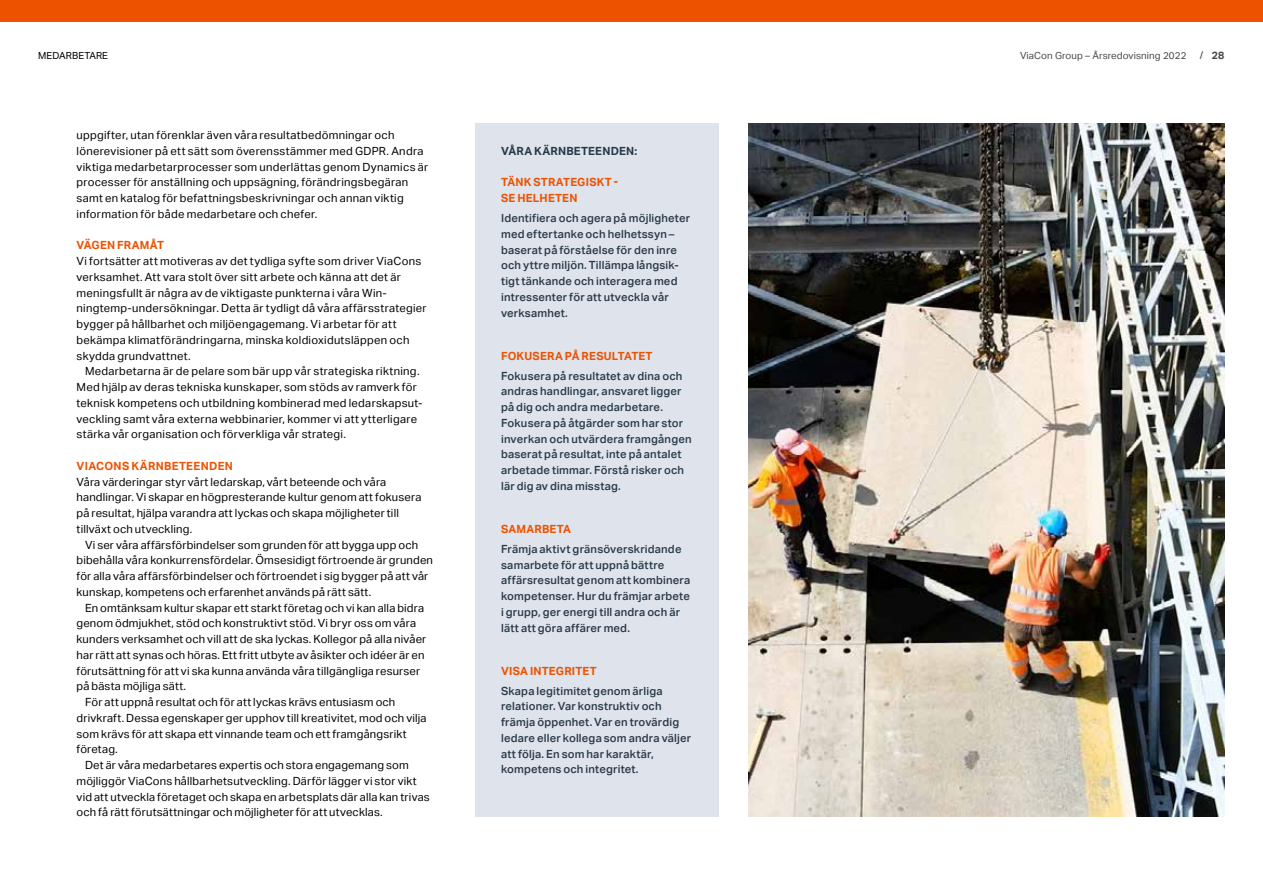
<style>
.page{position:relative;width:1263px;height:893px;background:#fff}
.page>*{position:absolute;margin:0;border:0;box-sizing:border-box;transform-origin:0 0}
.t1{font:11.25px/15.8px "Aktiv Grotesk";letter-spacing:.02em;color:#000}
.t2{font:500 11.25px/15.8px "Aktiv Grotesk";letter-spacing:.015em;color:#273846}
.t3{font:700 11.25px/15.8px "Aktiv Grotesk";letter-spacing:.025em;color:#ec5200}
.t4{font:700 11.25px "Aktiv Grotesk";letter-spacing:.02em;color:#273846}
.t5{font:700 10.5px "Aktiv Grotesk";color:#474847}
.t6{font:9.75px "Aktiv Grotesk";letter-spacing:.01em;color:#474847}
.t7{font:9.75px "Aktiv Grotesk";letter-spacing:.01em;color:#000}
.s1{font-weight:400}
</style>
<div class="page">
<img style="left:748px;top:123px;width:477px;height:693px">
<div style="left:476px;top:123px;width:243px;height:693px;background:#dee3ec"></div>
<div style="left:0;top:0;width:1263px;height:21px;background:#ec5200"></div>
<p class="t7" style="left:38px;top:49px;width:71px">MEDARBETARE</p>
<p class="t6" style="left:1020px;top:49px;width:168px">ViaCon Group – Årsredovisning 2022</p>
<p class="t5" style="left:1200px;top:49px;width:26px"><span class="s1">/</span> 28</p>
<p class="t1" style="left:77px;top:127px;width:353px">uppgifter, utan förenklar även våra resultatbedömningar och lönerevisioner på ett sätt som överensstämmer med GDPR. Andra viktiga medarbetarprocesser som underlättas genom Dynamics är processer för anställning och uppsägning, förändringsbegäran samt en katalog för befattningsbeskrivningar och annan viktig information för både medarbetare och chefer.</p>
<p class="t3" style="left:77px;top:238px;width:89px">VÄGEN FRAMÅT</p>
<p class="t1" style="left:77px;top:253px;width:352px">Vi fortsätter att motiveras av det tydliga syfte som driver ViaCons verksamhet. Att vara stolt över sitt arbete och känna att det är meningsfullt är några av de viktigaste punkterna i våra Win&shy;ningtemp-undersökningar. Detta är tydligt då våra affärsstrategier bygger på hållbarhet och miljöengagemang. Vi arbetar för att bekämpa klimatförändringarna, minska koldioxidutsläppen och skydda grundvattnet.</p>
<p class="t1" style="left:77px;top:364px;width:348px;text-indent:9px">Medarbetarna är de pelare som bär upp vår strategiska riktning.<br>Med hjälp av deras tekniska kunskaper, som stöds av ramverk för teknisk kompetens och utbildning kombinerad med ledarskapsut&shy;veckling samt våra externa webbinarier, kommer vi att ytterligare stärka vår organisation och förverkliga vår strategi.</p>
<p class="t3" style="left:77px;top:458px;width:158px">VIACONS KÄRNBETEENDEN</p>
<p class="t1" style="left:77px;top:474px;width:346px">Våra värderingar styr vårt ledarskap, vårt beteende och våra handlingar. Vi skapar en högpresterande kultur genom att fokusera på resultat, hjälpa varandra att lyckas och skapa möjligheter till tillväxt och utveckling.</p>
<p class="t1" style="left:77px;top:537px;width:358px;text-indent:9px">Vi ser våra affärsförbindelser som grunden för att bygga upp och bibehålla våra konkurrensfördelar. Ömsesidigt förtroende är grunden för alla våra affärsförbindelser och förtroendet i sig bygger på att vår kunskap, kompetens och erfarenhet används på rätt sätt.</p>
<p class="t1" style="left:85px;top:600px;width:341px">En omtänksam kultur skapar ett starkt företag och vi kan alla bidra</p>
<p class="t1" style="left:77px;top:616px;width:341px">genom ödmjukhet, stöd och konstruktivt stöd. Vi bryr oss om våra</p>
<p class="t1" style="left:77px;top:631px;width:351px">kunders verksamhet och vill att de ska lyckas. Kollegor på alla nivåer</p>
<p class="t1" style="left:77px;top:647px;width:349px">har rätt att synas och höras. Ett fritt utbyte av åsikter och idéer är en</p>
<p class="t1" style="left:77px;top:663px;width:345px">förutsättning för att vi ska kunna använda våra tillgängliga resurser</p>
<p class="t1" style="left:77px;top:679px;width:111px">på bästa möjliga sätt.</p>
<p class="t1" style="left:85px;top:694px;width:312px">För att uppnå resultat och för att lyckas krävs entusiasm och</p>
<p class="t1" style="left:77px;top:710px;width:352px">drivkraft. Dessa egenskaper ger upphov till kreativitet, mod och vilja</p>
<p class="t1" style="left:77px;top:726px;width:332px">som krävs för att skapa ett vinnande team och ett framgångsrikt</p>
<p class="t1" style="left:77px;top:742px;width:43px">företag.</p>
<p class="t1" style="left:85px;top:757px;width:325px">Det är våra medarbetares expertis och stora engagemang som</p>
<p class="t1" style="left:77px;top:773px;width:342px">möjliggör ViaCons hållbarhetsutveckling. Därför lägger vi stor vikt</p>
<p class="t1" style="left:77px;top:789px;width:355px">vid att utveckla företaget och skapa en arbetsplats där alla kan trivas</p>
<p class="t1" style="left:77px;top:805px;width:308px">och få rätt förutsättningar och möjligheter för att utvecklas.</p>
<p class="t4" style="left:501px;top:144px;width:138px">VÅRA KÄRNBETEENDEN:</p>
<p class="t3" style="left:501px;top:175px;width:119px">TÄNK STRATEGISKT -<br>SE HELHETEN</p>
<p class="t2" style="left:501px;top:210px;width:191px">Identifiera och agera på möjligheter med eftertanke och helhetssyn – baserat på förståelse för den inre och yttre miljön. Tillämpa långsik&shy;tigt tänkande och interagera med intressenter för att utveckla vår verksamhet.</p>
<p class="t3" style="left:501px;top:348px;width:153px">FOKUSERA PÅ RESULTATET</p>
<p class="t2" style="left:501px;top:368px;width:192px">Fokusera på resultatet av dina och andras handlingar, ansvaret ligger på dig och andra medarbetare.<br>Fokusera på åtgärder som har stor inverkan och utvärdera framgången baserat på resultat, inte på antalet arbetade timmar. Förstå risker och lär dig av dina misstag.</p>
<p class="t3" style="left:501px;top:521px;width:71px">SAMARBETA</p>
<p class="t2" style="left:501px;top:541px;width:191px">Främja aktivt gränsöverskridande samarbete för att uppnå bättre affärsresultat genom att kombinera kompetenser. Hur du främjar arbete i grupp, ger energi till andra och är lätt att göra affärer med.</p>
<p class="t3" style="left:501px;top:663px;width:97px">VISA INTEGRITET</p>
<p class="t2" style="left:501px;top:683px;width:192px">Skapa legitimitet genom ärliga relationer. Var konstruktiv och främja öppenhet. Var en trovärdig ledare eller kollega som andra väljer att följa. En som har karaktär, kompetens och integritet.</p>
</div>
